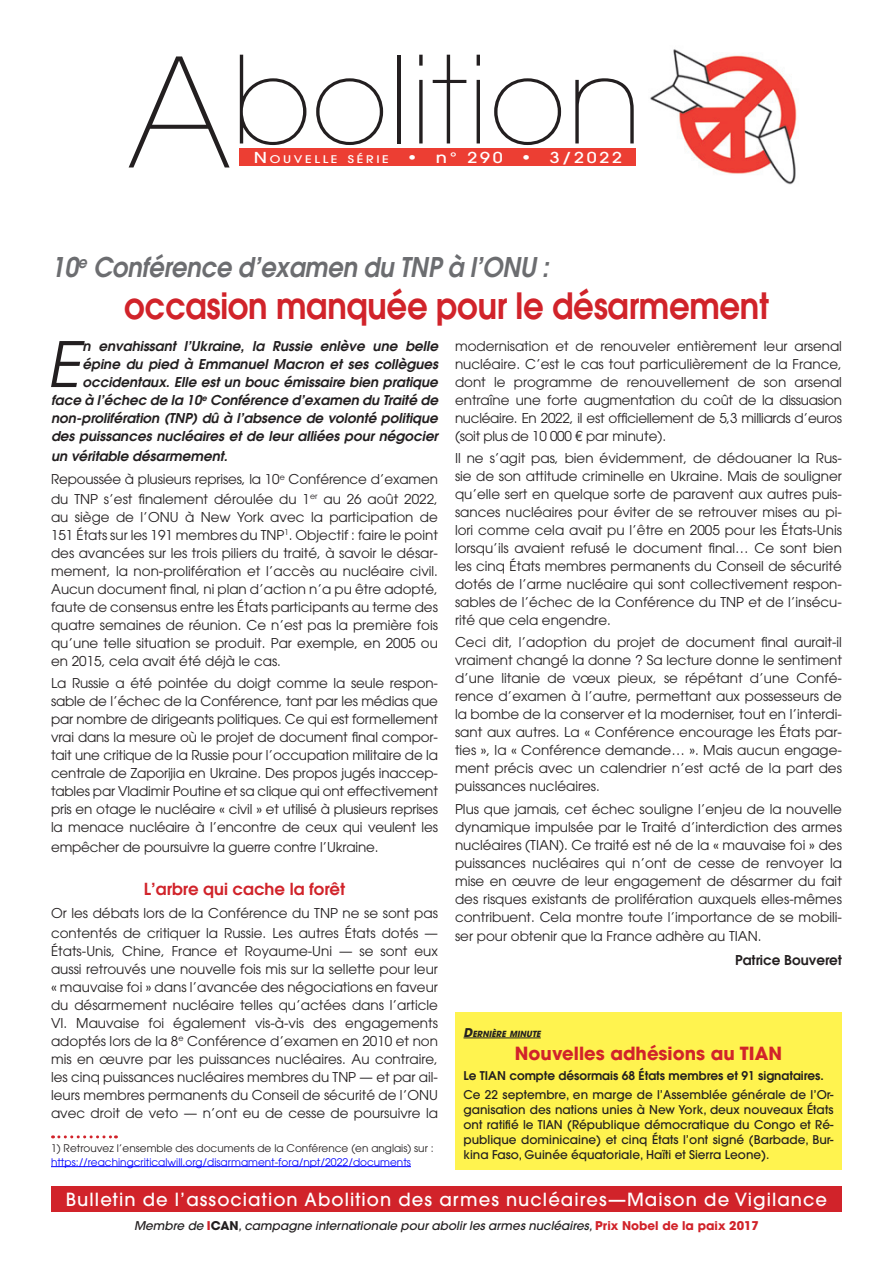
<style>
.page{position:relative;width:893px;height:1263px;background:#fff}
.page>*{position:absolute;margin:0;border:0;box-sizing:border-box;transform-origin:0 0}
.t1{font:200 120px "Avant Garde";color:#231f20}
.t2{font:italic 62.1px "Avant Garde";color:#231f20}
.t3{font:600 36px "Avant Garde";letter-spacing:-.01em;color:#d1232a;scale:.9 1}
.t4{font:italic 600 27px "Avant Garde";letter-spacing:-.01em;color:#6c6d70;scale:.9 1}
.t5{font:500 18px "Avant Garde";letter-spacing:.06em;color:#fff}
.t6{font:700 18px "Avant Garde";color:#d1232a}
.t7{font:600 16.5px "Avant Garde";color:#d1232a}
.t8{font:500 15px "Avant Garde";letter-spacing:.15em;color:#fff;scale:1.2 1}
.t9{font:13.5px/18px "Avant Garde";color:#231f20;text-align:justify}
.t10{font:italic 600 13.5px/18px "Avant Garde";color:#231f20;text-align:right}
.t11{font:600 13.5px "Avant Garde";color:#231f20}
.t12{font:500 12px/15px "Avant Garde";color:#231f20;text-align:justify}
.t13{font:italic 500 12px "Avant Garde";color:#231f20}
.t14{font:600 12px "Avant Garde";color:#231f20}
.t15{font:10.5px/13.5px "Avant Garde";color:#00f}
.t16{font:italic 700 8.4px "Avant Garde";color:#231f20}
.s1{font-size:150px}
.s2{font-style:inherit}
.s3{font-size:10.5px}
.s4{color:#231f20}
.s5{font-size:12px}
.s6{font-weight:700;font-style:normal;color:#d1232a}
.s7{font-weight:700;font-style:normal}
</style>
<div class="page">
<div style="left:51px;top:1186px;width:791px;height:26px;background:#d1232a"></div>
<div style="left:240px;top:149px;width:396px;height:17px;background:#ec3e33"></div>
<img style="left:650px;top:49px;width:147px;height:136px">
<hr style="left:51px;top:1166px;width:360px;height:1px;background:#00f">
<svg style="left:53px;top:1135px;width:63px;height:3px"></svg>
<div style="left:455px;top:1012px;width:387px;height:158px;background:#fff34f"></div>
<hr style="left:463px;top:1037px;width:78px;height:1px;background:#231f20">
<p class="t1" style="left:128px;top:29px;width:517px"><span class="s1">A</span>bolition</p>
<p class="t8" style="left:254px;top:149px;width:309px"><span class="s2">N</span><span class="s3">OUVELLE SÉRIE</span> • n° 290 • 3/2022</p>
<p class="t4" style="left:51px;top:249px;width:554px">10<sup>e</sup> Conférence d’examen du TNP à l’ONU :</p>
<p class="t3" style="left:124px;top:282px;width:718px">occasion manquée pour le désarmement</p>
<p class="t10" style="left:51px;top:337px;width:388px">n envahissant l’Ukraine, la Russie enlève une belle épine du pied à Emmanuel Macron et ses collègues occidentaux. Elle est un bouc émissaire bien pratique face à l’échec de la 10<sup>e</sup> Conférence d’examen du Traité de non-prolifération (TNP) dû à l’absence de volonté politique des puissances nucléaires et de leur alliées pour négocier</p>
<p class="t10" style="left:51px;top:446px;width:178px">un véritable désarmement.</p>
<p class="t9" style="left:51px;top:470px;width:388px;line-height:19.5px">Repoussée à plusieurs reprises, la 10<sup>e</sup> Conférence d’examen du TNP s’est finalement déroulée du 1<sup>er</sup> au 26 août 2022,</p>
<p class="t9" style="left:51px;top:508px;width:388px">au siège de l’ONU à New York avec la participation de 151 États sur les 191 membres du TNP<sup>1</sup>. Objectif : faire le point des avancées sur les trois piliers du traité, à savoir le désar&shy;mement, la non-prolifération et l’accès au nucléaire civil.<br>Aucun document final, ni plan d’action n’a pu être adopté, faute de consensus entre les États participants au terme des quatre semaines de réunion. Ce n’est pas la première fois qu’une telle situation se produit. Par exemple, en 2005 ou en 2015, cela avait été déjà le cas.</p>
<p class="t9" style="left:51px;top:674px;width:388px">La Russie a été pointée du doigt comme la seule respon&shy;sable de l’échec de la Conférence, tant par les médias que par nombre de dirigeants politiques. Ce qui est formellement vrai dans la mesure où le projet de document final compor&shy;tait une critique de la Russie pour l’occupation militaire de la centrale de Zaporijia en Ukraine. Des propos jugés inaccep&shy;tables par Vladimir Poutine et sa clique qui ont effectivement pris en otage le nucléaire « civil » et utilisé à plusieurs reprises la menace nucléaire à l’encontre de ceux qui veulent les</p>
<p class="t9" style="left:51px;top:838px;width:329px">empêcher de poursuivre la guerre contre l’Ukraine.</p>
<p class="t7" style="left:144px;top:878px;width:203px">L’arbre qui cache la forêt</p>
<p class="t9" style="left:51px;top:904px;width:388px;line-height:19.5px">Or les débats lors de la Conférence du TNP ne se sont pas contentés de critiquer la Russie. Les autres États dotés —</p>
<p class="t9" style="left:51px;top:942px;width:388px">États-Unis, Chine, France et Royaume-Uni — se sont eux aussi retrouvés une nouvelle fois mis sur la sellette pour leur « mauvaise foi » dans l’avancée des négociations en faveur du désarmement nucléaire telles qu’actées dans l’article VI. Mauvaise foi également vis-à-vis des engagements adoptés lors de la 8<sup>e</sup> Conférence d’examen en 2010 et non mis en œuvre par les puissances nucléaires. Au contraire, les cinq puissances nucléaires membres du TNP — et par ail&shy;leurs membres permanents du Conseil de sécurité de l’ONU avec droit de veto — n’ont eu de cesse de poursuivre la</p>
<p class="t2" style="left:47px;top:328px;width:35px">E</p>
<p class="t15" style="left:51px;top:1141px;width:384px"><span class="s4">1) Retrouvez l’ensemble des documents de la Conférence (en anglais) sur : </span>https://reachingcriticalwill.org/disarmament-fora/npt/2022/documents</p>
<p class="t9" style="left:455px;top:337px;width:388px">modernisation et de renouveler entièrement leur arsenal nucléaire. C’est le cas tout particulièrement de la France, dont le programme de renouvellement de son arsenal entraîne une forte augmentation du coût de la dissuasion nucléaire. En 2022, il est officiellement de 5,3 milliards d’euros (soit plus de 10 000 € par minute).</p>
<p class="t9" style="left:455px;top:449px;width:388px">Il ne s’agit pas, bien évidemment, de dédouaner la Rus&shy;sie de son attitude criminelle en Ukraine. Mais de souligner qu’elle sert en quelque sorte de paravent aux autres puis&shy;sances nucléaires pour éviter de se retrouver mises au pi&shy;lori comme cela avait pu l’être en 2005 pour les États-Unis lorsqu’ils avaient refusé le document final… Ce sont bien les cinq États membres permanents du Conseil de sécurité dotés de l’arme nucléaire qui sont collectivement respon&shy;sables de l’échec de la Conférence du TNP et de l’insécu&shy;rité que cela engendre.</p>
<p class="t9" style="left:455px;top:633px;width:388px">Ceci dit, l’adoption du projet de document final aurait-il vraiment changé la donne ? Sa lecture donne le sentiment d’une litanie de vœux pieux, se répétant d’une Confé&shy;rence d’examen à l’autre, permettant aux possesseurs de la bombe de la conserver et la moderniser, tout en l’interdi&shy;sant aux autres. La « Conférence encourage les États par&shy;ties », la « Conférence demande… ». Mais aucun engage&shy;ment précis avec un calendrier n’est acté de la part des puissances nucléaires.</p>
<p class="t9" style="left:455px;top:799px;width:388px">Plus que jamais, cet échec souligne l’enjeu de la nouvelle dynamique impulsée par le Traité d’interdiction des armes nucléaires (TIAN). Ce traité est né de la « mauvaise foi » des puissances nucléaires qui n’ont de cesse de renvoyer la mise en œuvre de leur engagement de désarmer du fait des risques existants de prolifération auxquels elles-mêmes contribuent. Cela montre toute l’importance de se mobili-</p>
<p class="t9" style="left:455px;top:927px;width:308px">ser pour obtenir que la France adhère au TIAN.</p>
<p class="t11" style="left:735px;top:951px;width:108px">Patrice Bouveret</p>
<p class="t16" style="left:463px;top:1028px;width:79px"><span class="s5">D</span>ERNIÈRE MINUTE</p>
<p class="t6" style="left:515px;top:1042px;width:269px">Nouvelles adhésions au TIAN</p>
<p class="t14" style="left:463px;top:1067px;width:362px">Le TIAN compte désormais 68 États membres et 91 signataires.</p>
<p class="t12" style="left:463px;top:1087px;width:371px">Ce 22 septembre, en marge de l’Assemblée générale de l’Or&shy;ganisation des nations unies à New York, deux nouveaux États ont ratifié le TIAN (République démocratique du Congo et Ré&shy;publique dominicaine) et cinq États l’ont signé (Barbade, Bur&shy;kina Faso, Guinée équatoriale, Haïti et Sierra Leone).</p>
<p class="t5" style="left:66px;top:1189px;width:763px">Bulletin de l’association Abolition des armes nucléaires—Maison de Vigilance</p>
<p class="t13" style="left:134px;top:1218px;width:626px">Membre de <span class="s6">I</span><span class="s7">CAN</span>, campagne internationale pour abolir les armes nucléaires, <span class="s6">Prix Nobel de la paix 2017</span></p>
</div>
